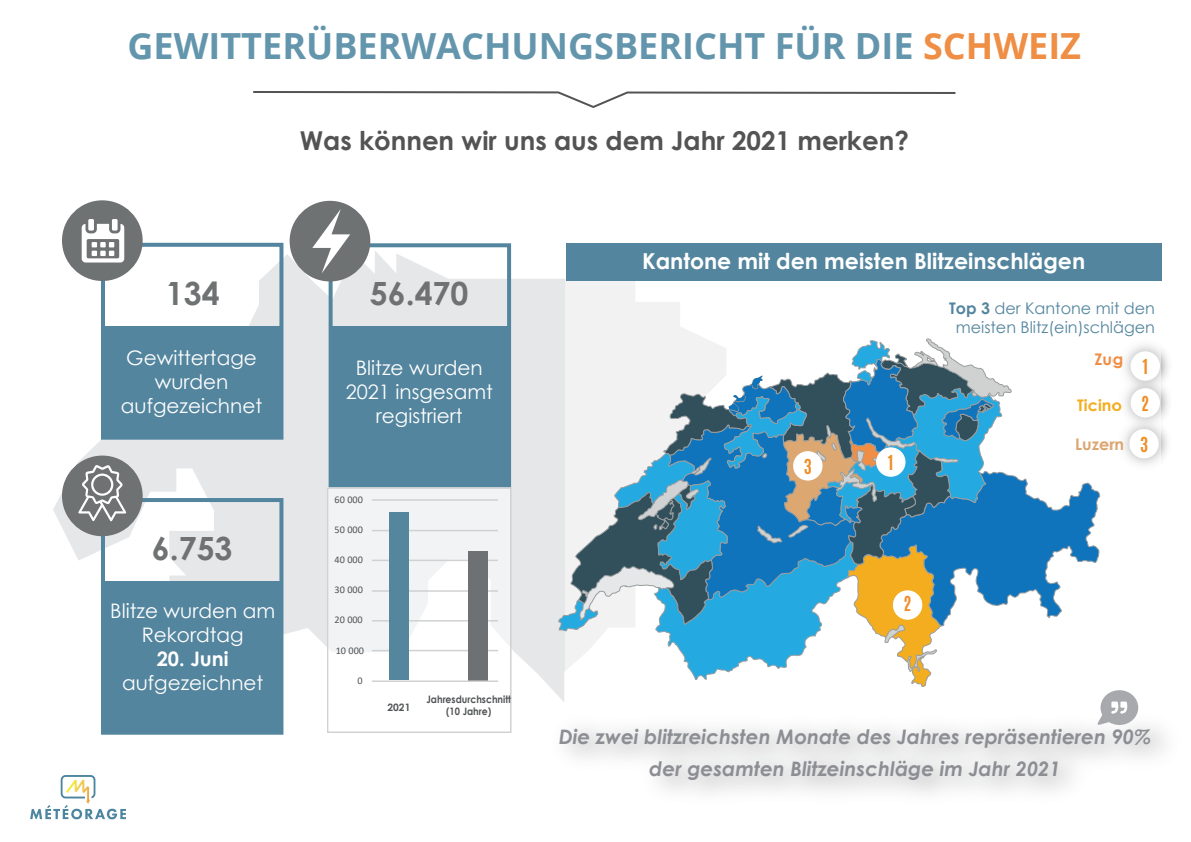
<style>
.page{position:relative;width:1191px;height:842px;background:#fff}
.page>*{position:absolute;margin:0;border:0;box-sizing:border-box;transform-origin:0 0}
.t1{font:700 36px "Open Sans";color:#6396ad}
.t2{font:700 32px "Century Gothic";color:#6e7273}
.t3{font:700 26px "Century Gothic";color:#525352}
.t4{font:700 22px "Century Gothic";color:#fff}
.t5{font:20px/24px "Century Gothic";color:#fff;text-align:center}
.t6{font:italic 700 20px/32px "Century Gothic";color:#8c8e93;text-align:center}
.t7{font:700 20px "Century Gothic";color:#fff}
.t8{font:700 17.2px/36.8px "Antonio";color:#f08c24}
.t9{font:16px/19.2px "Century Gothic";color:#53859e;text-align:center}
.t10{font:700 16px "Century Gothic";color:#f3ad1e}
.t11{font:700 16px "Century Gothic";color:#dda671}
.t12{font:700 16px "Century Gothic";color:#ef8e45}
.t13{font:10.2px "Calibri";letter-spacing:-.005em;color:#515455}
.t14{font:700 10.2px/12.2px "Century Gothic";color:#515455;text-align:center;scale:.91 1}
.t15{font:700 10.2px "Century Gothic";color:#515455}
.s1{color:#ef8e45}
.s2{font-weight:700}
</style>
<div class="page">
<svg style="left:53px;top:250px;width:512px;height:452px;fill:#e6e7e9"></svg>
<div style="left:565px;top:243px;width:595px;height:508px;background:linear-gradient(to right,#f7f7f8,#fff)"></div>
<svg style="left:253px;top:91px;width:703px;height:17px"></svg>
<div style="left:328px;top:243px;width:183px;height:245px;border:4px solid #53859e"></div>
<div style="left:330px;top:327px;width:178px;height:159px;background:#53859e"></div>
<div style="left:290px;top:201px;width:80px;height:80px;background:#6e7273;border-radius:50%"></div>
<svg style="left:312px;top:209px;width:38px;height:64px"></svg>
<div style="left:101px;top:243px;width:182px;height:197px;border:4px solid #53859e"></div>
<div style="left:102px;top:326px;width:179px;height:112px;background:#53859e"></div>
<div style="left:62px;top:200px;width:81px;height:81px;background:#6e7273;border-radius:50%"></div>
<svg style="left:82px;top:224px;width:42px;height:38px"></svg>
<div style="left:88px;top:219px;width:6px;height:12px;background:#fff"></div>
<div style="left:112px;top:219px;width:6px;height:12px;background:#fff"></div>
<div style="left:101px;top:498px;width:182px;height:237px;border:4px solid #53859e"></div>
<div style="left:102px;top:582px;width:179px;height:151px;background:#53859e"></div>
<div style="left:62px;top:456px;width:81px;height:80px;background:#6e7273;border-radius:50%"></div>
<svg style="left:78px;top:465px;width:48px;height:56px"></svg>
<img style="left:30px;top:775px;width:96px;height:45px">
<div style="left:566px;top:243px;width:595px;height:37px;background:#53859e"></div>
<img style="left:1113px;top:334px;width:55px;height:37px">
<div style="left:1130px;top:351px;width:30px;height:30px;background:#fff;border-radius:50%"></div>
<img style="left:1138px;top:371px;width:30px;height:41px">
<div style="left:1130px;top:388px;width:30px;height:30px;background:#fff;border-radius:50%"></div>
<img style="left:1138px;top:412px;width:29px;height:63px">
<div style="left:1129px;top:429px;width:29px;height:29px;background:#fff;border-radius:50%"></div>
<img style="left:565px;top:702px;width:600px;height:91px">
<div style="left:327px;top:488px;width:183px;height:245px;background:linear-gradient(to right,#f7f8f8,#fafafb)"></div>
<hr style="left:372px;top:499px;width:126px;height:2px;background:#d0d1d1">
<hr style="left:372px;top:530px;width:126px;height:1px;background:#d0d1d1">
<hr style="left:372px;top:560px;width:126px;height:1px;background:#d0d1d1">
<hr style="left:372px;top:590px;width:126px;height:2px;background:#d0d1d1">
<hr style="left:372px;top:620px;width:126px;height:1px;background:#d0d1d1">
<hr style="left:372px;top:650px;width:126px;height:1px;background:#d0d1d1">
<div style="left:469px;top:551px;width:19px;height:130px;background:#6e7173"></div>
<hr style="left:372px;top:680px;width:126px;height:2px;background:#d0d1d1">
<div style="left:327px;top:488px;width:184px;height:245px;border:2px solid #d0d1d1"></div>
<div style="left:389px;top:512px;width:20px;height:168px;background:#54869e"></div>
<svg style="left:558px;top:339px;width:580px;height:386px"></svg>
<div style="left:793px;top:451px;width:29px;height:30px;background:#fff;border-radius:50%"></div>
<div style="left:893px;top:590px;width:29px;height:30px;background:#fff;border-radius:50%"></div>
<div style="left:876px;top:447px;width:29px;height:30px;background:#fff;border-radius:50%"></div>
<h1 class="t1" style="left:127px;top:21px;width:955px">GEWITTERÜBERWACHUNGSBERICHT FÜR DIE <span class="s1">SCHWEIZ</span></h1>
<h3 class="t3" style="left:300px;top:121px;width:610px">Was können wir uns aus dem Jahr 2021 merken?</h3>
<h2 class="t2" style="left:166px;top:269px;width:55px">134</h2>
<p class="t5" style="left:121px;top:345px;width:143px">Gewittertage wurden aufgezeichnet</p>
<h2 class="t2" style="left:152px;top:524px;width:82px">6.753</h2>
<p class="t5" style="left:110px;top:598px;width:166px">Blitze wurden am<br>Rekordtag</p>
<p class="t7" style="left:157px;top:643px;width:73px">20. Juni</p>
<p class="t5" style="left:122px;top:670px;width:143px">aufgezeichnet</p>
<h2 class="t2" style="left:370px;top:269px;width:100px">56.470</h2>
<p class="t5" style="left:346px;top:356px;width:149px">Blitze wurden<br>2021 insgesamt registriert</p>
<p class="t13" style="left:334px;top:492px;width:30px">60 000</p>
<p class="t13" style="left:334px;top:522px;width:30px">50 000</p>
<p class="t13" style="left:334px;top:552px;width:30px">40 000</p>
<p class="t13" style="left:334px;top:583px;width:30px">30 000</p>
<p class="t13" style="left:334px;top:613px;width:30px">20 000</p>
<p class="t13" style="left:336px;top:643px;width:30px">10 000</p>
<p class="t13" style="left:357px;top:673px;width:7px">0</p>
<p class="t15" style="left:387px;top:699px;width:24px">2021</p>
<p class="t14" style="left:426px;top:693px;width:94px">Jahresdurchschnitt (10 Jahre)</p>
<p class="t4" style="left:642px;top:244px;width:445px">Kantone mit den meisten Blitzeinschlägen</p>
<p class="t9" style="left:949px;top:298px;width:207px"><span class="s2">Top 3</span> der Kantone mit den meisten Blitz(ein)schlägen</p>
<p class="t8" style="left:804px;top:449px;width:10px">3</p>
<p class="t8" style="left:888px;top:445px;width:7px">1</p>
<p class="t8" style="left:903px;top:586px;width:9px">2</p>
<p class="t12" style="left:1094px;top:347px;width:30px">Zug</p>
<p class="t10" style="left:1077px;top:393px;width:46px">Ticino</p>
<p class="t11" style="left:1075px;top:432px;width:50px">Luzern</p>
<p class="t8" style="left:1141px;top:349px;width:9px">1<br>2</p>
<p class="t8" style="left:1140px;top:426px;width:10px">3</p>
<p class="t6" style="left:558px;top:720px;width:594px">Die zwei blitzreichsten Monate des Jahres repräsentieren 90% der gesamten Blitzeinschläge im Jahr 2021</p>
</div>
